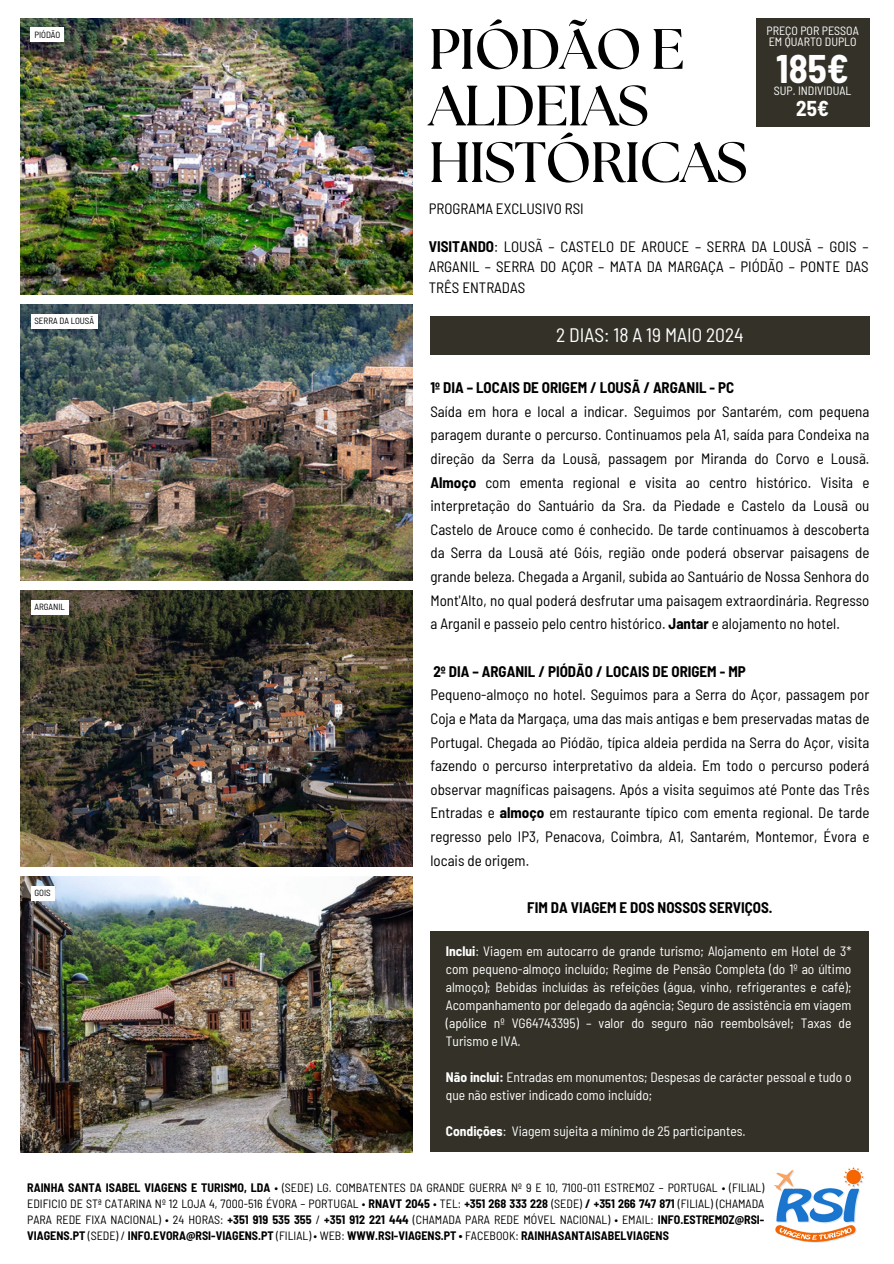
<style>
.page{position:relative;width:894px;height:1264px;background:#fff}
.page>*{position:absolute;margin:0;border:0;box-sizing:border-box;transform-origin:0 0}
.t1{font:700 56.7px/56.6px "The Seasons";letter-spacing:-.02em;color:#000}
.t2{font:700 semi-condensed 39px "Barlow";color:#fff}
.t3{font:700 semi-condensed 21px "Barlow";color:#fff}
.t4{font:semi-condensed 19.5px "Barlow";color:#fff}
.t5{font:semi-condensed 15px/23.7px "Barlow";color:#000;text-align:justify}
.t6{font:700 semi-condensed 15px "Barlow";color:#000}
.t7{font:semi-condensed 13.5px/18px "Barlow";color:#fff;text-align:justify}
.t8{font:semi-condensed 12px/16px "Barlow";color:#000;text-align:justify}
.t9{font:semi-condensed 12px/11.2px "Barlow";color:#fff}
.t10{font:semi-condensed 9px "Barlow";color:#000}
.s1{font-weight:700}
</style>
<div class="page">
<img style="left:774px;top:1167px;width:90px;height:75px">
<div style="left:430px;top:931px;width:438px;height:221px;background:#343228"></div>
<div style="left:430px;top:316px;width:439px;height:39px;background:#343228"></div>
<div style="left:755px;top:18px;width:114px;height:108px;background:#343228"></div>
<img style="left:20px;top:18px;width:392px;height:276px">
<img style="left:20px;top:304px;width:392px;height:276px">
<img style="left:20px;top:590px;width:392px;height:276px">
<img style="left:20px;top:876px;width:392px;height:276px">
<div style="left:31px;top:28px;width:33px;height:14px;background:#fff"></div>
<div style="left:31px;top:314px;width:67px;height:14px;background:#fff"></div>
<div style="left:31px;top:600px;width:37px;height:14px;background:#fff"></div>
<div style="left:31px;top:886px;width:23px;height:14px;background:#fff"></div>
<p class="t10" style="left:34px;top:29px;width:27px">PIÓDÃO</p>
<p class="t10" style="left:34px;top:315px;width:61px">SERRA DA LOUSÃ</p>
<p class="t10" style="left:34px;top:601px;width:32px">ARGANIL</p>
<p class="t10" style="left:34px;top:887px;width:18px">GOIS</p>
<p class="t1" style="left:428px;top:23px;width:320px">PIÓDÃO E<br>ALDEIAS<br>HISTÓRICAS</p>
<p class="t5" style="left:428px;top:196px;width:156px">PROGRAMA EXCLUSIVO RSI</p>
<p class="t9" style="left:766px;top:24px;width:94px">PREÇO POR PESSOA<br>EM QUARTO DUPLO</p>
<p class="t2" style="left:776px;top:44px;width:74px">185€</p>
<p class="t9" style="left:773px;top:85px;width:79px">SUP. INDIVIDUAL</p>
<p class="t3" style="left:796px;top:95px;width:34px">25€</p>
<p class="t5" style="left:428px;top:236px;width:441px;line-height:20.2px"><span class="s1">VISITANDO</span>: LOUSÃ – CASTELO DE AROUCE – SERRA DA LOUSÃ – GOIS – ARGANIL – SERRA DO AÇOR – MATA DA MARGAÇA – PIÓDÃO – PONTE DAS TRÊS ENTRADAS</p>
<p class="t4" style="left:556px;top:322px;width:189px">2 DIAS: 18 A 19 MAIO 2024</p>
<p class="t6" style="left:430px;top:378px;width:305px">1º DIA – LOCAIS DE ORIGEM / LOUSÃ / ARGANIL - PC</p>
<p class="t5" style="left:430px;top:399px;width:440px">Saída em hora e local a indicar. Seguimos por Santarém, com pequena paragem durante o percurso. Continuamos pela A1, saída para Condeixa na direção da Serra da Lousã, passagem por Miranda do Corvo e Lousã.<br><span class="s1">Almoço</span> com ementa regional e visita ao centro histórico. Visita e interpretação do Santuário da Sra. da Piedade e Castelo da Lousã ou Castelo de Arouce como é conhecido. De tarde continuamos à descoberta da Serra da Lousã até Góis, região onde poderá observar paisagens de grande beleza. Chegada a Arganil, subida ao Santuário de Nossa Senhora do Mont'Alto, no qual poderá desfrutar uma paisagem extraordinária. Regresso a Arganil e passeio pelo centro histórico. <span class="s1">Jantar</span> e alojamento no hotel.</p>
<p class="t6" style="left:433px;top:661px;width:314px">2º DIA – ARGANIL / PIÓDÃO / LOCAIS DE ORIGEM - MP</p>
<p class="t5" style="left:430px;top:682px;width:440px">Pequeno-almoço no hotel. Seguimos para a Serra do Açor, passagem por Coja e Mata da Margaça, uma das mais antigas e bem preservadas matas de Portugal. Chegada ao Piódão, típica aldeia perdida na Serra do Açor, visita fazendo o percurso interpretativo da aldeia. Em todo o percurso poderá observar magníficas paisagens. Após a visita seguimos até Ponte das Três Entradas e <span class="s1">almoço</span> em restaurante típico com ementa regional. De tarde regresso pelo IP3, Penacova, Coimbra, A1, Santarém, Montemor, Évora e locais de origem.</p>
<p class="t6" style="left:527px;top:898px;width:247px">FIM DA VIAGEM E DOS NOSSOS SERVIÇOS.</p>
<p class="t7" style="left:446px;top:941px;width:407px"><span class="s1">Inclui</span>: Viagem em autocarro de grande turismo; Alojamento em Hotel de 3* com pequeno-almoço incluído; Regime de Pensão Completa (do 1º ao último almoço); Bebidas incluídas às refeições (água, vinho, refrigerantes e café); Acompanhamento por delegado da agência; Seguro de assistência em viagem (apólice nº VG64743395) – valor do seguro não reembolsável; Taxas de Turismo e IVA.</p>
<p class="t7" style="left:446px;top:1067px;width:407px"><span class="s1">Não inclui:</span> Entradas em monumentos; Despesas de carácter pessoal e tudo o que não estiver indicado como incluído;</p>
<p class="t7" style="left:446px;top:1121px;width:301px"><span class="s1">Condições</span>: Viagem sujeita a mínimo de 25 participantes.</p>
<p class="t8" style="left:27px;top:1179px;width:738px"><span class="s1">RAINHA SANTA ISABEL VIAGENS E TURISMO, LDA</span> • (SEDE) LG. COMBATENTES DA GRANDE GUERRA Nº 9 E 10, 7100-011 ESTREMOZ – PORTUGAL • (FILIAL)<br>EDIFICIO DE STª CATARINA Nº 12 LOJA 4, 7000-516 ÉVORA – PORTUGAL • <span class="s1">RNAVT 2045</span> • TEL: <span class="s1">+351 268 333 228</span> (SEDE) <span class="s1">/ +351 266 747 871</span> (FILIAL) (CHAMADA PARA REDE FIXA NACIONAL) • 24 HORAS: <span class="s1">+351 919 535 355</span> / <span class="s1">+351 912 221 444</span> (CHAMADA PARA REDE MÓVEL NACIONAL) • EMAIL: <span class="s1">INFO.ESTREMOZ@RSI-VIAGENS.PT</span> (SEDE) / <span class="s1">INFO.EVORA@RSI-VIAGENS.PT</span> (FILIAL) • WEB: <span class="s1">WWW.RSI-VIAGENS.PT •</span> FACEBOOK: <span class="s1">RAINHASANTAISABELVIAGENS</span></p>
</div>
